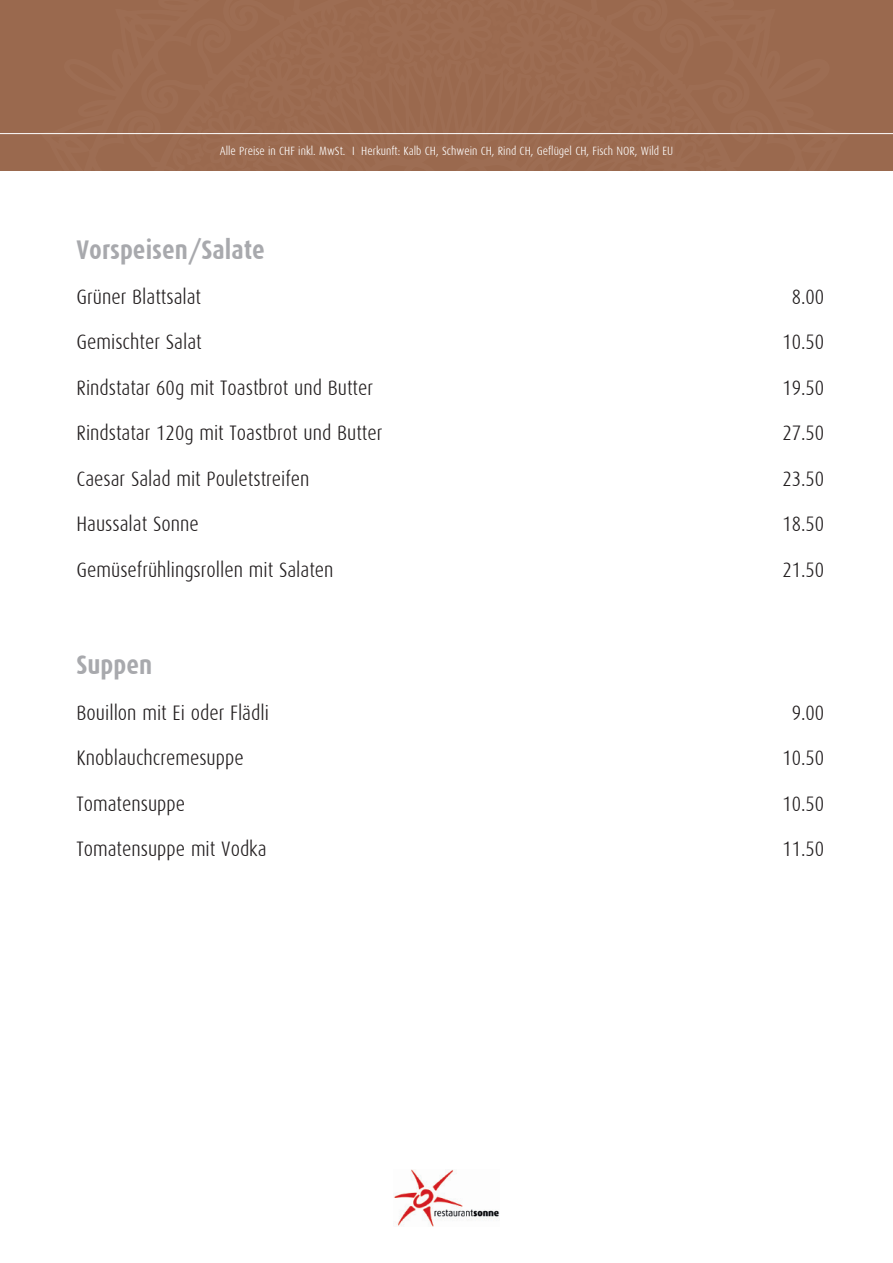
<style>
.page{position:relative;width:893px;height:1263px;background:#fff}
.page>*{position:absolute;margin:0;border:0;box-sizing:border-box;transform-origin:0 0}
.t1{font:700 27px "Dax Condensed";color:#a8a9ad}
.t2{font:300 21px "Dax Condensed";color:#231f20}
.t3{font:300 12px "Dax Condensed";color:#fff}
</style>
<div class="page">
<img style="left:394px;top:1169px;width:106px;height:57px">
<div style="left:0;top:0;width:893px;height:170px;background:#9a694e"></div>
<svg style="left:170px;top:134px;width:550px;height:1px"></svg>
<hr style="left:0;top:133px;width:893px;height:1px;background:#fff">
<p class="t3" style="left:220px;top:144px;width:455px">Alle Preise in CHF inkl. MwSt. I Herkunft: Kalb CH, Schwein CH, Rind CH, Geflügel CH, Fisch NOR, Wild EU</p>
<p class="t3" style="left:399px;top:145px;width:97px">Alle Preise inkl. MwSt.</p>
<p class="t1" style="left:77px;top:234px;width:190px">Vorspeisen/Salate</p>
<p class="t2" style="left:77px;top:285px;width:126px">Grüner Blattsalat</p>
<p class="t2" style="left:792px;top:285px;width:34px">8.00</p>
<p class="t2" style="left:77px;top:331px;width:127px">Gemischter Salat</p>
<p class="t2" style="left:782px;top:331px;width:43px">10.50</p>
<p class="t2" style="left:77px;top:376px;width:298px">Rindstatar 60g mit Toastbrot und Butter</p>
<p class="t2" style="left:782px;top:376px;width:43px">19.50</p>
<p class="t2" style="left:77px;top:422px;width:307px">Rindstatar 120g mit Toastbrot und Butter</p>
<p class="t2" style="left:782px;top:422px;width:43px">27.50</p>
<p class="t2" style="left:77px;top:467px;width:234px">Caesar Salad mit Pouletstreifen</p>
<p class="t2" style="left:782px;top:467px;width:43px">23.50</p>
<p class="t2" style="left:77px;top:512px;width:124px">Haussalat Sonne</p>
<p class="t2" style="left:782px;top:512px;width:43px">18.50</p>
<p class="t2" style="left:77px;top:558px;width:259px">Gemüsefrühlingsrollen mit Salaten</p>
<p class="t2" style="left:782px;top:558px;width:43px">21.50</p>
<p class="t1" style="left:77px;top:650px;width:77px">Suppen</p>
<p class="t2" style="left:77px;top:701px;width:194px">Bouillon mit Ei oder Flädli</p>
<p class="t2" style="left:792px;top:701px;width:34px">9.00</p>
<p class="t2" style="left:77px;top:746px;width:169px">Knoblauchcremesuppe</p>
<p class="t2" style="left:782px;top:746px;width:43px">10.50</p>
<p class="t2" style="left:77px;top:792px;width:110px">Tomatensuppe</p>
<p class="t2" style="left:782px;top:792px;width:43px">10.50</p>
<p class="t2" style="left:77px;top:837px;width:192px">Tomatensuppe mit Vodka</p>
<p class="t2" style="left:782px;top:837px;width:43px">11.50</p>
</div>
